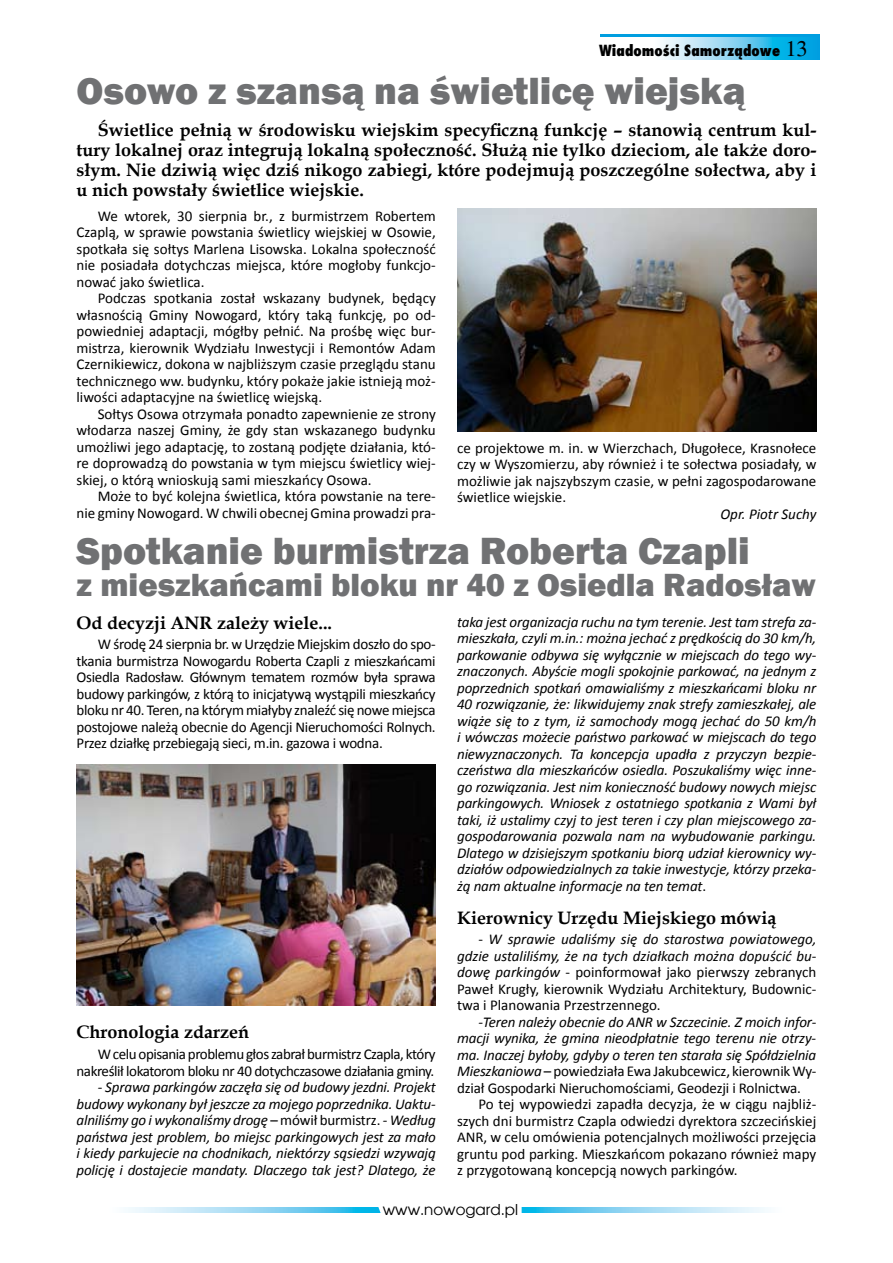
<style>
.page{position:relative;width:893px;height:1263px;background:#fff}
.page>*{position:absolute;margin:0;border:0;box-sizing:border-box;transform-origin:0 0}
.t1{font:800 39px "Franklin Gothic";color:#707173}
.t2{font:800 33px "Franklin Gothic";color:#707173}
.t3{font:22.5px "Times";color:#000}
.t4{font:700 18px/19.8px "Book Antiqua";color:#000;text-align:justify}
.t5{font:15px/16.5px "Calibri";color:#000;text-align:justify}
.t6{font:italic 15px/16.5px "Calibri";letter-spacing:-.01em;color:#000;text-align:justify}
.t7{font:15px/16.5px "Calibri";letter-spacing:-.03em;color:#000;text-align:right}
.t8{font:800 15px "Fujiyama";color:#000}
.t9{font:15px "Avalon";color:#000}
.s1{font-style:normal}
.s2{font-style:italic}
</style>
<div class="page">
<div style="left:600px;top:34px;width:220px;height:26px;background:#009ee0"></div>
<svg style="left:600px;top:37px;width:200px;height:22px;background:#a5e0f5"></svg>
<svg style="left:527px;top:1208px;width:241px;height:5px"></svg>
<svg style="left:125px;top:1208px;width:245px;height:5px"></svg>
<svg style="left:370px;top:1207px;width:157px;height:6px"></svg>
<img style="left:457px;top:208px;width:359px;height:224px">
<img style="left:77px;top:765px;width:359px;height:240px">
<p class="t8" style="left:599px;top:40px;width:182px">Wiadomości Samorządowe</p>
<h3 class="t3" style="left:785px;top:36px;width:24px">13</h3>
<h1 class="t1" style="left:77px;top:66px;width:670px">Osowo z szansą na świetlicę wiejską</h1>
<p class="t4" style="left:77px;top:120px;width:741px;text-indent:21px">Świetlice pełnią w środowisku wiejskim specyficzną funkcję – stanowią centrum kul&shy;tury lokalnej oraz integrują lokalną społeczność. Służą nie tylko dzieciom, ale także doro&shy;słym. Nie dziwią więc dziś nikogo zabiegi, które podejmują poszczególne sołectwa, aby i u nich powstały świetlice wiejskie.</p>
<p class="t5" style="left:76px;top:207px;width:361px;text-indent:21px">We wtorek, 30 sierpnia br., z burmistrzem Robertem Czaplą, w sprawie powstania świetlicy wiejskiej w Osowie, spotkała się sołtys Marlena Lisowska. Lokalna społeczność nie posiadała dotychczas miejsca, które mogłoby funkcjo&shy;nować jako świetlica.</p>
<p class="t5" style="left:76px;top:289px;width:361px;text-indent:21px">Podczas spotkania został wskazany budynek, będący własnością Gminy Nowogard, który taką funkcję, po od&shy;powiedniej adaptacji, mógłby pełnić. Na prośbę więc bur&shy;mistrza, kierownik Wydziału Inwestycji i Remontów Adam Czernikiewicz, dokona w najbliższym czasie przeglądu stanu technicznego ww. budynku, który pokaże jakie istnieją moż&shy;liwości adaptacyjne na świetlicę wiejską.</p>
<p class="t5" style="left:76px;top:405px;width:361px;text-indent:21px">Sołtys Osowa otrzymała ponadto zapewnienie ze strony włodarza naszej Gminy, że gdy stan wskazanego budynku umożliwi jego adaptację, to zostaną podjęte działania, któ&shy;re doprowadzą do powstania w tym miejscu świetlicy wiej&shy;skiej, o którą wnioskują sami mieszkańcy Osowa.</p>
<p class="t5" style="left:76px;top:487px;width:361px;text-align:right">Może to być kolejna świetlica, która powstanie na tere&shy;nie gminy Nowogard. W chwili obecnej Gmina prowadzi pra-</p>
<p class="t5" style="left:457px;top:439px;width:361px">ce projektowe m. in. w Wierzchach, Długołece, Krasnołece czy w Wyszomierzu, aby również i te sołectwa posiadały, w możliwie jak najszybszym czasie, w pełni zagospodarowane świetlice wiejskie.</p>
<p class="t6" style="left:720px;top:505px;width:97px">Opr. Piotr Suchy</p>
<h1 class="t1" style="left:77px;top:526px;width:675px">Spotkanie burmistrza Roberta Czapli</h1>
<h2 class="t2" style="left:77px;top:563px;width:741px">z mieszkańcami bloku nr 40 z Osiedla Radosław</h2>
<p class="t4" style="left:77px;top:612px;width:257px">Od decyzji ANR zależy wiele...</p>
<p class="t5" style="left:77px;top:635px;width:361px;text-indent:21px">W środę 24 sierpnia br. w Urzędzie Miejskim doszło do spo&shy;tkania burmistrza Nowogardu Roberta Czapli z mieszkańcami Osiedla Radosław. Głównym tematem rozmów była sprawa budowy parkingów, z którą to inicjatywą wystąpili mieszkańcy bloku nr 40. Teren, na którym miałyby znaleźć się nowe miejsca postojowe należą obecnie do Agencji Nieruchomości Rolnych.<br>Przez działkę przebiegają sieci, m.in. gazowa i wodna.</p>
<p class="t4" style="left:77px;top:1022px;width:174px">Chronologia zdarzeń</p>
<p class="t7" style="left:77px;top:1045px;width:361px">W celu opisania problemu głos zabrał burmistrz Czapla, który nakreślił lokatorom bloku nr 40 dotychczasowe działania gminy.</p>
<p class="t6" style="left:77px;top:1078px;width:361px;text-indent:21px">- Sprawa parkingów zaczęła się od budowy jezdni. Projekt budowy wykonany był jeszcze za mojego poprzednika. Uaktu&shy;alniliśmy go i wykonaliśmy drogę <span class="s1">– mówił burmistrz.</span> - Według państwa jest problem, bo miejsc parkingowych jest za mało i kiedy parkujecie na chodnikach, niektórzy sąsiedzi wzywają policję i dostajecie mandaty. Dlaczego tak jest? Dlatego, że</p>
<p class="t6" style="left:457px;top:613px;width:361px">taka jest organizacja ruchu na tym terenie. Jest tam strefa za&shy;mieszkała, czyli m.in.: można jechać z prędkością do 30 km/h, parkowanie odbywa się wyłącznie w miejscach do tego wy&shy;znaczonych. Abyście mogli spokojnie parkować, na jednym z poprzednich spotkań omawialiśmy z mieszkańcami bloku nr 40 rozwiązanie, że: likwidujemy znak strefy zamieszkałej, ale wiąże się to z tym, iż samochody mogą jechać do 50 km/h i wówczas możecie państwo parkować w miejscach do tego niewyznaczonych. Ta koncepcja upadła z przyczyn bezpie&shy;czeństwa dla mieszkańców osiedla. Poszukaliśmy więc inne&shy;go rozwiązania. Jest nim konieczność budowy nowych miejsc parkingowych. Wniosek z ostatniego spotkania z Wami był taki, iż ustalimy czyj to jest teren i czy plan miejscowego za&shy;gospodarowania pozwala nam na wybudowanie parkingu.<br>Dlatego w dzisiejszym spotkaniu biorą udział kierownicy wy&shy;działów odpowiedzialnych za takie inwestycje, którzy przeka&shy;żą nam aktualne informacje na ten temat<span class="s1">.</span></p>
<p class="t4" style="left:457px;top:907px;width:321px">Kierownicy Urzędu Miejskiego mówią</p>
<p class="t5" style="left:457px;top:930px;width:361px;text-indent:21px">- <span class="s2">W sprawie udaliśmy się do starostwa powiatowego, gdzie ustaliliśmy, że na tych działkach można dopuścić bu&shy;dowę parkingów</span> - poinformował jako pierwszy zebranych Paweł Krugły, kierownik Wydziału Architektury, Budownic&shy;twa i Planowania Przestrzennego.</p>
<p class="t6" style="left:457px;top:1013px;width:361px;text-indent:21px">-Teren należy obecnie do ANR w Szczecinie. Z moich infor&shy;macji wynika, że gmina nieodpłatnie tego terenu nie otrzy&shy;ma. Inaczej byłoby, gdyby o teren ten starała się Spółdzielnia Mieszkaniowa <span class="s1">– powiedziała Ewa Jakubcewicz, kierownik Wy&shy;dział Gospodarki Nieruchomościami, Geodezji i Rolnictwa.</span></p>
<p class="t5" style="left:457px;top:1095px;width:361px;text-indent:21px">Po tej wypowiedzi zapadła decyzja, że w ciągu najbliż&shy;szych dni burmistrz Czapla odwiedzi dyrektora szczecińskiej ANR, w celu omówienia potencjalnych możliwości przejęcia gruntu pod parking. Mieszkańcom pokazano również mapy z przygotowaną koncepcją nowych parkingów.</p>
<p class="t9" style="left:383px;top:1200px;width:137px">www.nowogard.pl</p>
</div>
